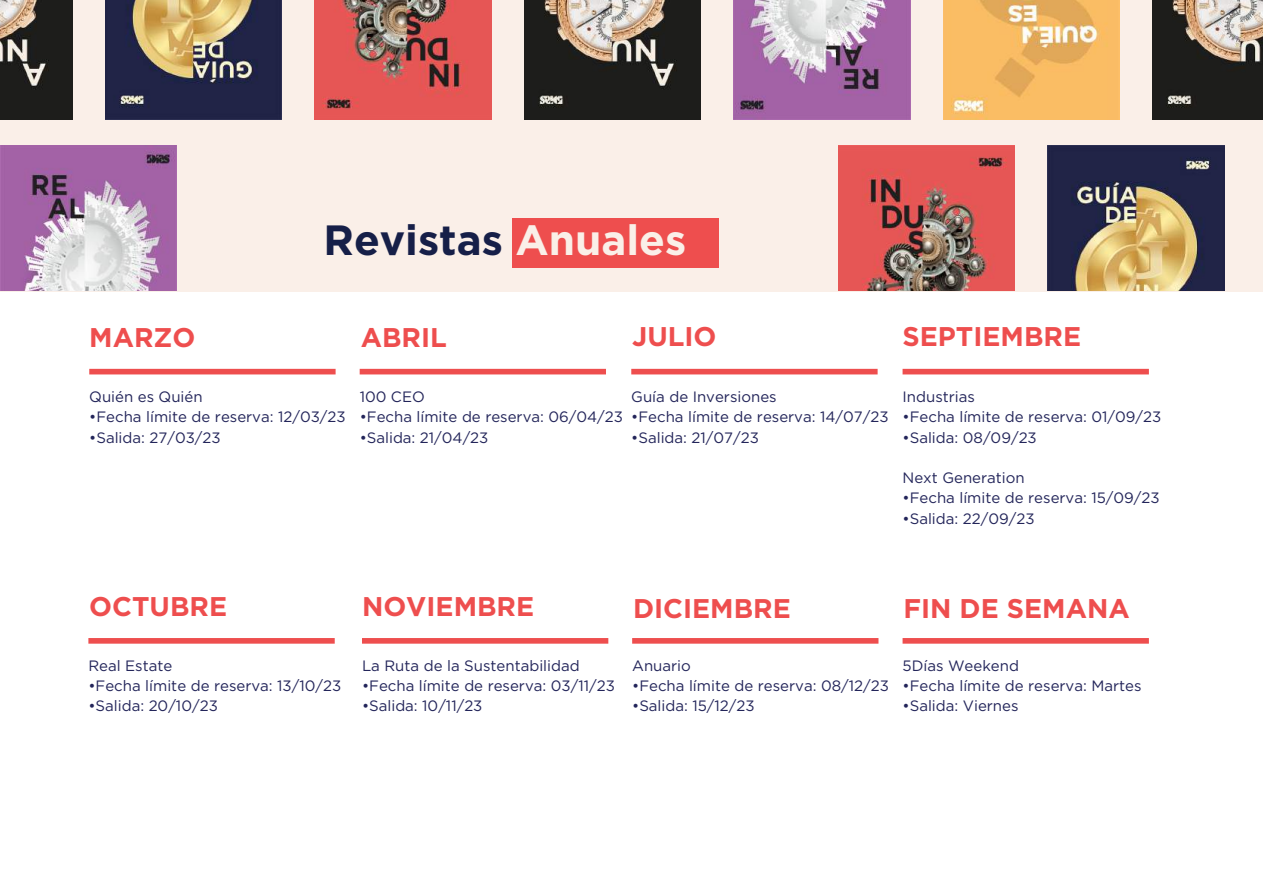
<style>
.page{position:relative;width:1263px;height:894px;background:#fff}
.page>*{position:absolute;margin:0;border:0;box-sizing:border-box;transform-origin:0 0}
.t1{font:700 42.15px "Gotham";color:#161f48}
.t2{font:700 27px "Gotham";color:#ee4e4e}
.t3{font:15px "Gotham";color:#23255a}
.s1{color:#faefe8}
</style>
<div class="page">
<div style="left:0;top:0;width:1262px;height:291px;background:#faefe8"></div>
<img style="left:0;top:146px;width:177px;height:145px">
<img style="left:838px;top:146px;width:177px;height:145px">
<img style="left:1048px;top:146px;width:176px;height:145px">
<img style="left:1153px;top:0;width:110px;height:119px">
<img style="left:943px;top:0;width:177px;height:119px">
<img style="left:733px;top:0;width:177px;height:119px">
<img style="left:524px;top:0;width:177px;height:119px">
<img style="left:315px;top:0;width:176px;height:119px">
<img style="left:105px;top:0;width:177px;height:119px">
<img style="left:0;top:0;width:72px;height:119px">
<div style="left:512px;top:218px;width:207px;height:50px;background:#ee4e4e"></div>
<div style="left:89px;top:369px;width:247px;height:5px;background:#ee4e4e"></div>
<div style="left:360px;top:369px;width:246px;height:5px;background:#ee4e4e"></div>
<div style="left:631px;top:369px;width:247px;height:5px;background:#ee4e4e"></div>
<div style="left:902px;top:369px;width:247px;height:5px;background:#ee4e4e"></div>
<div style="left:88px;top:638px;width:247px;height:5px;background:#ee4e4e"></div>
<div style="left:632px;top:638px;width:246px;height:5px;background:#ee4e4e"></div>
<div style="left:902px;top:638px;width:247px;height:5px;background:#ee4e4e"></div>
<div style="left:362px;top:638px;width:246px;height:5px;background:#ee4e4e"></div>
<h1 class="t1" style="left:324px;top:221px;width:364px">Revistas <span class="s1">Anuales</span></h1>
<h2 class="t2" style="left:89px;top:326px;width:108px">MARZO</h2>
<h2 class="t2" style="left:361px;top:326px;width:88px">ABRIL</h2>
<h2 class="t2" style="left:632px;top:324px;width:86px">JULIO</h2>
<h2 class="t2" style="left:902px;top:324px;width:180px">SEPTIEMBRE</h2>
<p class="t3" style="left:89px;top:390px;width:115px">Quién es Quién</p>
<p class="t3" style="left:89px;top:410px;width:258px">•Fecha límite de reserva: 12/03/23</p>
<p class="t3" style="left:89px;top:430px;width:133px">•Salida: 27/03/23</p>
<p class="t3" style="left:360px;top:390px;width:67px">100 CEO</p>
<p class="t3" style="left:360px;top:410px;width:265px">•Fecha límite de reserva: 06/04/23</p>
<p class="t3" style="left:360px;top:430px;width:130px">•Salida: 21/04/23</p>
<p class="t3" style="left:631px;top:390px;width:147px">Guía de Inversiones</p>
<p class="t3" style="left:631px;top:410px;width:259px">•Fecha límite de reserva: 14/07/23</p>
<p class="t3" style="left:631px;top:430px;width:129px">•Salida: 21/07/23</p>
<p class="t3" style="left:902px;top:390px;width:74px">Industrias</p>
<p class="t3" style="left:902px;top:410px;width:260px">•Fecha límite de reserva: 01/09/23</p>
<p class="t3" style="left:902px;top:430px;width:136px">•Salida: 08/09/23</p>
<p class="t3" style="left:902px;top:471px;width:124px">Next Generation</p>
<p class="t3" style="left:902px;top:491px;width:259px">•Fecha límite de reserva: 15/09/23</p>
<p class="t3" style="left:902px;top:511px;width:134px">•Salida: 22/09/23</p>
<h2 class="t2" style="left:89px;top:594px;width:139px">OCTUBRE</h2>
<p class="t3" style="left:88px;top:658px;width:86px">Real Estate</p>
<p class="t3" style="left:88px;top:678px;width:254px">•Fecha límite de reserva: 13/10/23</p>
<p class="t3" style="left:88px;top:699px;width:131px">•Salida: 20/10/23</p>
<h2 class="t2" style="left:362px;top:594px;width:174px">NOVIEMBRE</h2>
<p class="t3" style="left:362px;top:658px;width:219px">La Ruta de la Sustentabilidad</p>
<p class="t3" style="left:362px;top:678px;width:254px">•Fecha límite de reserva: 03/11/23</p>
<p class="t3" style="left:362px;top:699px;width:122px">•Salida: 10/11/23</p>
<h2 class="t2" style="left:633px;top:596px;width:159px">DICIEMBRE</h2>
<h2 class="t2" style="left:903px;top:596px;width:228px">FIN DE SEMANA</h2>
<p class="t3" style="left:632px;top:658px;width:60px">Anuario</p>
<p class="t3" style="left:632px;top:678px;width:258px">•Fecha límite de reserva: 08/12/23</p>
<p class="t3" style="left:632px;top:699px;width:124px">•Salida: 15/12/23</p>
<p class="t3" style="left:902px;top:658px;width:118px">5Días Weekend</p>
<p class="t3" style="left:902px;top:678px;width:240px">•Fecha límite de reserva: Martes</p>
<p class="t3" style="left:902px;top:699px;width:117px">•Salida: Viernes</p>
</div>
